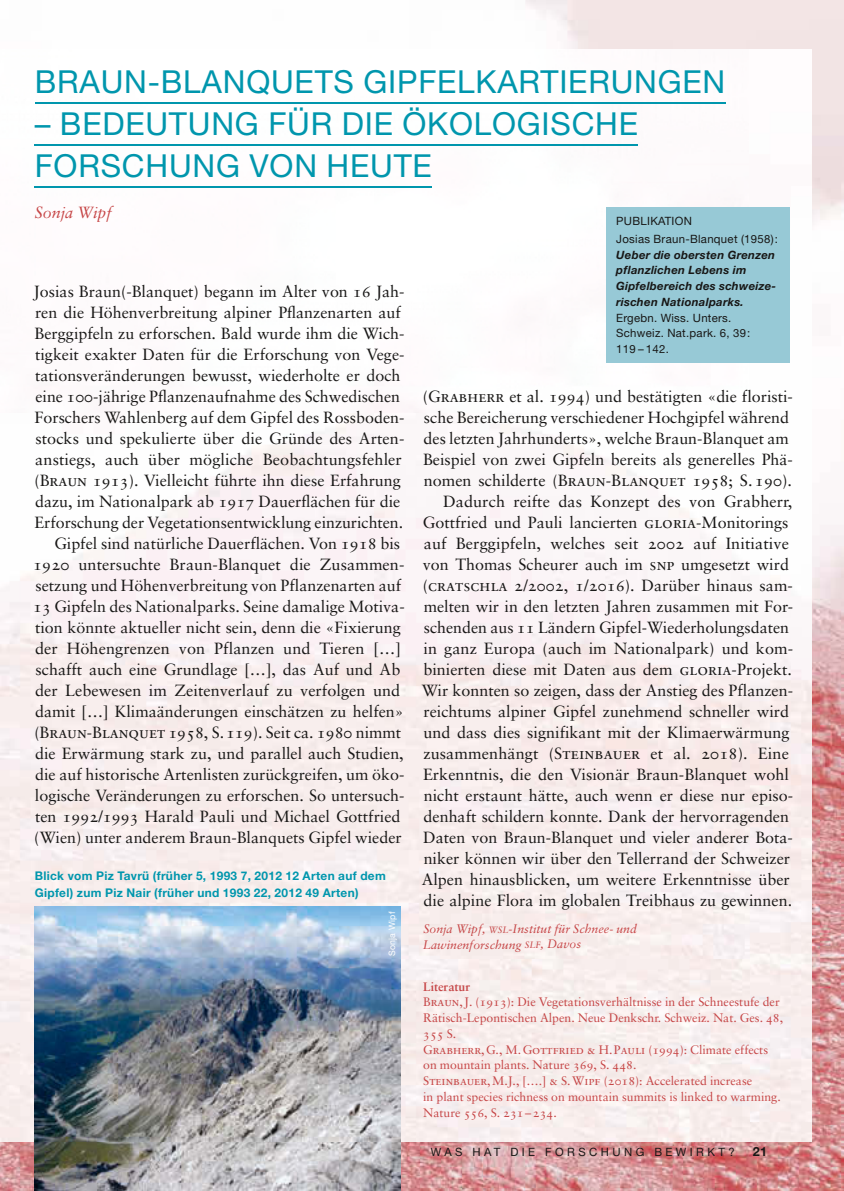
<style>
.page{position:relative;width:844px;height:1191px;background:#fff}
.page>*{position:absolute;margin:0;border:0;box-sizing:border-box;transform-origin:0 0}
.t1{font:31.5px/42px "Helvetica Neue LT Std";letter-spacing:.025em;color:#0096ad}
.t2{font:16.1px/21px "Sabon LT Pro";color:#181716;text-align:right}
.t3{font:italic 16.1px "Sabon LT Pro";color:#c64546}
.t4{font:700 12.6px "Helvetica Neue LT Std";color:#181716}
.t5{font:12.25px/15.8px "Sabon LT Pro";color:#c64546}
.t6{font:italic 12.25px/15.8px "Sabon LT Pro";color:#c64546}
.t7{font:700 12.25px "Sabon LT Pro";color:#c64546}
.t8{font:700 11.9px/16.6px "Helvetica Neue LT Std";letter-spacing:.025em;color:#0096ad}
.t9{font:italic 700 11.38px/15.8px "Helvetica Neue LT Std";letter-spacing:.025em;color:#181716}
.t10{font:11.38px/15.8px "Helvetica Neue LT Std";letter-spacing:.025em;color:#181716}
.t11{font:11.38px "Helvetica Neue LT Std";letter-spacing:.3em;color:#181716}
.t12{font:8.75px "Helvetica Neue";letter-spacing:.035em;color:#fff}
.s1{font-size:9.1px}
</style>
<div class="page">
<img style="left:0;top:0;width:843px;height:1191px">
<img style="left:0;top:50px;width:748px;height:909px">
<img style="left:748px;top:50px;width:63px;height:1091px">
<div style="left:0;top:959px;width:35px;height:182px;background:#f8eeed"></div>
<img style="left:401px;top:959px;width:348px;height:182px">
<hr style="left:35px;top:102px;width:690px;height:2px;background:#0096ad">
<hr style="left:35px;top:144px;width:603px;height:2px;background:#0096ad">
<hr style="left:35px;top:186px;width:397px;height:2px;background:#0096ad">
<div style="left:606px;top:207px;width:183px;height:156px;background:#97c9d6"></div>
<img style="left:35px;top:906px;width:366px;height:285px">
<h1 class="t1" style="left:35px;top:60px;width:692px">BRAUN-BLANQUETS GIPFELKARTIERUNGEN</h1>
<h1 class="t1" style="left:35px;top:102px;width:604px">– BEDEUTUNG FÜR DIE ÖKOLOGISCHE<br>FORSCHUNG VON HEUTE</h1>
<p class="t3" style="left:35px;top:203px;width:79px">Sonja Wipf</p>
<p class="t10" style="left:616px;top:212px;width:163px;line-height:17.5px">PUBLIKATION<br>Josias Braun-Blanquet (1958) :</p>
<p class="t9" style="left:616px;top:246px;width:161px">Ueber die obersten Grenzen pflanzlichen Lebens im<br>Gipfelbereich des schweize&shy;rischen Nationalparks.</p>
<p class="t10" style="left:616px;top:309px;width:135px">Ergebn. Wiss. Unters.<br>Schweiz. Nat.park. 6, 39 :<br>119 – 142.</p>
<p class="t2" style="left:33px;top:281px;width:373px">Josias Braun(-Blanquet) begann im Alter von 16 Jah&shy;ren die Höhenverbreitung alpiner Pflanzenarten auf Berggipfeln zu erforschen. Bald wurde ihm die Wich&shy;tigkeit exakter Daten für die Erforschung von Vege&shy;tationsveränderungen bewusst, wiederholte er doch eine 100-jährige Pflanzenaufnahme des Schwedischen Forschers Wahlenberg auf dem Gipfel des Rossboden&shy;stocks und spekulierte über die Gründe des Arten&shy;anstiegs, auch über mögliche Beobachtungsfehler (Braun 1913). Vielleicht führte ihn diese Erfahrung dazu, im Nationalpark ab 1917 Dauerflächen für die Erforschung der Vegetationsentwicklung einzurichten.<br>Gipfel sind natürliche Dauerflächen. Von 1918 bis 1920 untersuchte Braun-Blanquet die Zusammen&shy;setzung und Höhenverbreitung von Pflanzenarten auf 13 Gipfeln des Nationalparks. Seine damalige Motiva&shy;tion könnte aktueller nicht sein, denn die «Fixierung der Höhengrenzen von Pflanzen und Tieren […] schafft auch eine Grundlage […], das Auf und Ab der Lebewesen im Zeitenverlauf zu verfolgen und damit […] Klimaänderungen einschätzen zu helfen» (Braun-Blanquet 1958, S.119). Seit ca. 1980 nimmt die Erwärmung stark zu, und parallel auch Studien, die auf historische Artenlisten zurückgreifen, um öko&shy;logische Veränderungen zu erforschen. So untersuch&shy;ten 1992/1993 Harald Pauli und Michael Gottfried (Wien) unter anderem Braun-Blanquets Gipfel wieder</p>
<p class="t2" style="left:421px;top:386px;width:373px">(Grabherr et al. 1994) und bestätigten «die floristi&shy;sche Bereicherung verschiedener Hochgipfel während des letzten Jahrhunderts», welche Braun-Blanquet am Beispiel von zwei Gipfeln bereits als generelles Phä&shy;nomen schilderte (Braun-Blanquet 1958; S. 190).<br>Dadurch reifte das Konzept des von Grabherr, Gottfried und Pauli lancierten gloria-Monitorings auf Berggipfeln, welches seit 2002 auf Initiative von Thomas Scheurer auch im snp umgesetzt wird (cratschla 2/2002, 1/2016). Darüber hinaus sam&shy;melten wir in den letzten Jahren zusammen mit For&shy;schenden aus 11 Ländern Gipfel-Wiederholungsdaten in ganz Europa (auch im Nationalpark) und kom&shy;binierten diese mit Daten aus dem gloria-Projekt.<br>Wir konnten so zeigen, dass der Anstieg des Pflanzen&shy;reichtums alpiner Gipfel zunehmend schneller wird und dass dies signifikant mit der Klimaerwärmung zusammenhängt (Steinbauer et al. 2018). Eine Erkenntnis, die den Visionär Braun-Blanquet wohl nicht erstaunt hätte, auch wenn er diese nur episo&shy;denhaft schildern konnte. Dank der hervorragenden Daten von Braun-Blanquet und vieler anderer Bota&shy;niker können wir über den Tellerrand der Schweizer Alpen hinausblicken, um weitere Erkenntnisse über die alpine Flora im globalen Treibhaus zu gewinnen.</p>
<p class="t6" style="left:423px;top:920px;width:215px">Sonja Wipf, <span class="s1">WSL</span>-Institut für Schnee- und<br>Lawinenforschung <span class="s1">SLF</span>, Davos</p>
<p class="t7" style="left:423px;top:978px;width:48px">Literatur</p>
<p class="t5" style="left:423px;top:993px;width:361px">Braun, J. (1913): Die Vegetationsverhältnisse in der Schneestufe der Rätisch-Lepontischen Alpen. Neue Denkschr. Schweiz. Nat. Ges. 48, 355 S.<br>Grabherr, G., M. Gottfried &amp; H. Pauli (1994): Climate effects on mountain plants. Nature 369, S. 448.<br>Steinbauer, M.J., [….] &amp; S. Wipf (2018): Accelerated increase<br>in plant species richness on mountain summits is linked to warming.<br>Nature 556, S. 231 – 234.</p>
<p class="t8" style="left:35px;top:867px;width:352px">Blick vom Piz Tavrü (früher 5, 1993 7, 2012 12 Arten auf dem<br>Gipfel) zum Piz Nair (früher und 1993 22, 2012 49 Arten)</p>
<p class="t12" style="left:385px;top:956px;width:46px;rotate:-90deg">Sonja Wipf</p>
<p class="t11" style="left:430px;top:1145px;width:305px">WAS HAT DIE FORSCHUNG BEWIRKT?</p>
<p class="t4" style="left:752px;top:1144px;width:16px">21</p>
</div>
